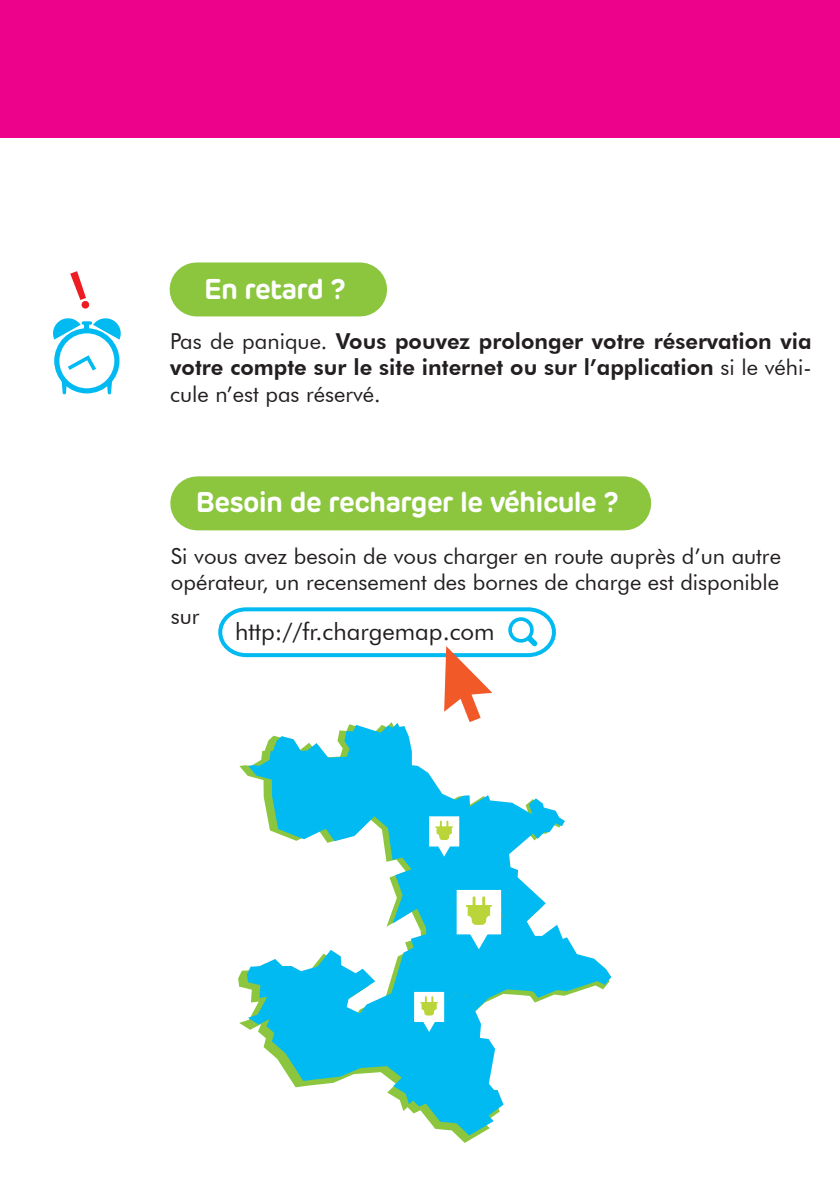
<style>
.page{position:relative;width:840px;height:1191px;background:#fff}
.page>*{position:absolute;margin:0;border:0;box-sizing:border-box;transform-origin:0 0}
.t1{font:600 28.4px "Rubrik";letter-spacing:-.03em;color:#fff}
.t2{font:24px "Futura BT";color:#231f20}
.t3{font:800 22px/26.4px "Futura BT";color:#231f20;text-align:justify}
.t4{font:22px/26.4px "Futura BT";color:#231f20}
.s1{font-weight:400}
</style>
<div class="page">
<div style="left:0;top:0;width:839px;height:138px;background:#ed028c"></div>
<svg style="left:238px;top:970px;width:240px;height:173px"></svg>
<svg style="left:62px;top:382px;width:5px;height:12px"></svg>
<svg style="left:107px;top:381px;width:5px;height:13px"></svg>
<svg style="left:54px;top:328px;width:65px;height:65px"></svg>
<div style="left:59px;top:333px;width:55px;height:55px;background:#fff;border-radius:50%"></div>
<svg style="left:53px;top:318px;width:68px;height:21px"></svg>
<svg style="left:68px;top:355px;width:28px;height:15px"></svg>
<svg style="left:70px;top:271px;width:19px;height:38px"></svg>
<svg style="left:248px;top:723px;width:316px;height:168px"></svg>
<svg style="left:247px;top:950px;width:256px;height:185px;fill:#00baf1"></svg>
<div style="left:456px;top:890px;width:45px;height:44px;background:#fff"></div>
<svg style="left:385px;top:891px;width:226px;height:147px"></svg>
<div style="left:429px;top:816px;width:30px;height:30px;background:#fff;border:3px solid #fff"></div>
<svg style="left:435px;top:820px;width:17px;height:36px"></svg>
<svg style="left:218px;top:607px;width:338px;height:115px"></svg>
<div style="left:196px;top:262px;width:164px;height:54px;background:#8bc63e"></div>
<div style="left:197px;top:476px;width:427px;height:54px;background:#8bc63e"></div>
<p class="t1" style="left:204px;top:271px;width:143px">En retard ?</p>
<p class="t3" style="left:170px;top:328px;width:642px"><span class="s1">Pas de panique.</span> Vous pouvez prolonger votre réservation via votre compte sur le site internet ou sur l’application <span class="s1">si le véhi&shy;cule n’est pas réservé.</span></p>
<p class="t1" style="left:196px;top:484px;width:424px">Besoin de recharger le véhicule ?</p>
<p class="t4" style="left:171px;top:542px;width:611px">Si vous avez besoin de vous charger en route auprès d’un autre opérateur, un recensement des bornes de charge est disponible</p>
<p class="t4" style="left:171px;top:602px;width:30px">sur</p>
<p class="t2" style="left:235px;top:616px;width:261px">http://fr.chargemap.com</p>
</div>
